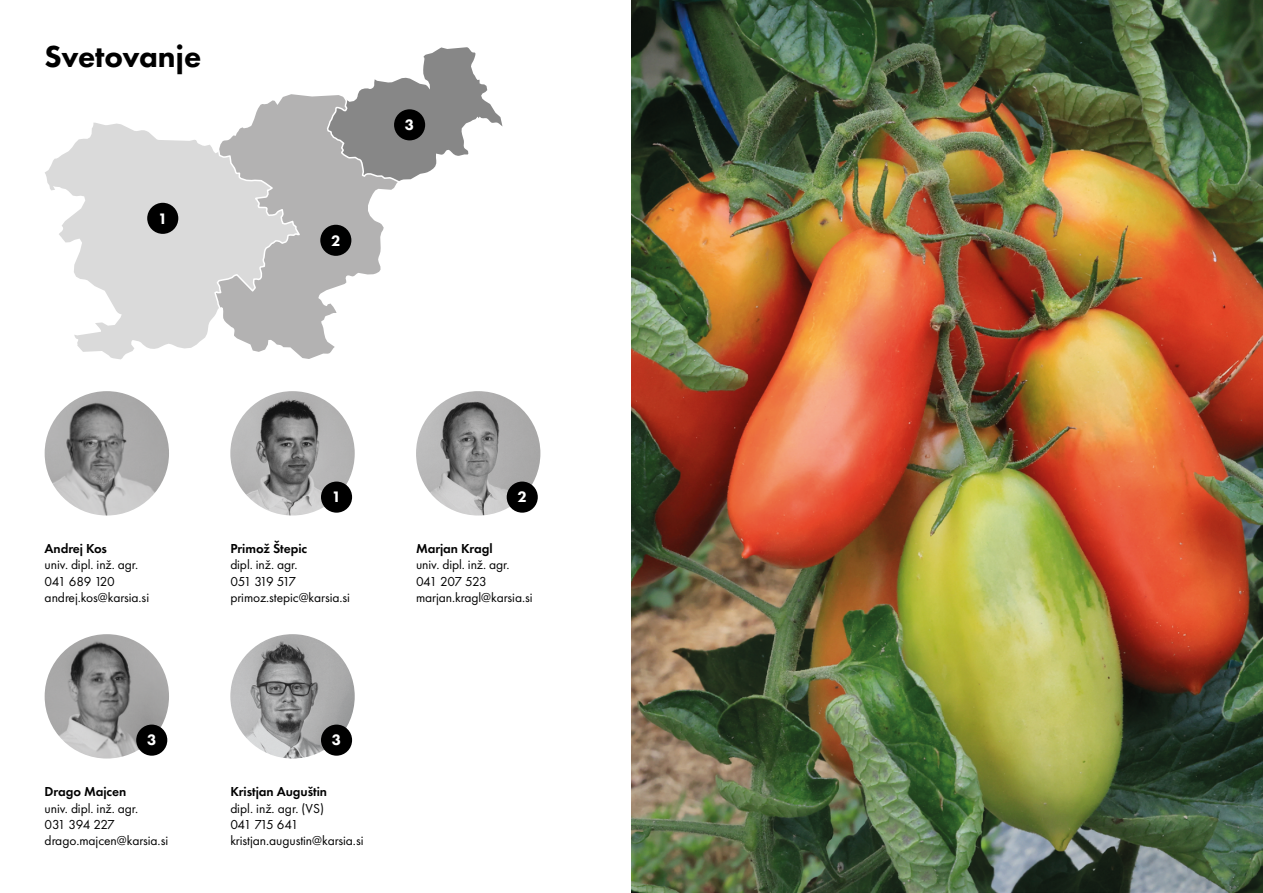
<style>
.page{position:relative;width:1263px;height:893px;background:#fff}
.page>*{position:absolute;margin:0;border:0;box-sizing:border-box;transform-origin:0 0}
.t1{font:800 31.5px "Futura PT";letter-spacing:-.005em;color:#000}
.t2{font:800 15.75px "Futura PT";color:#fff}
.t3{font:13.5px/16.2px "Futura PT";letter-spacing:-.005em;color:#000}
.t4{font:600 13.5px "Futura PT";letter-spacing:-.005em;color:#000}
</style>
<div class="page">
<img style="left:45px;top:634px;width:124px;height:124px;border-radius:62px">
<img style="left:230px;top:391px;width:125px;height:124px;border-radius:62px">
<img style="left:416px;top:391px;width:124px;height:124px;border-radius:62px">
<img style="left:230px;top:634px;width:125px;height:124px;border-radius:62px">
<img style="left:45px;top:391px;width:124px;height:124px;border-radius:62px">
<div style="left:136px;top:725px;width:31px;height:31px;background:#000;border-radius:50%"></div>
<div style="left:321px;top:482px;width:31px;height:31px;background:#000;border-radius:50%"></div>
<div style="left:321px;top:725px;width:31px;height:31px;background:#000;border-radius:50%"></div>
<div style="left:507px;top:482px;width:31px;height:31px;background:#000;border-radius:50%"></div>
<svg style="left:45px;top:123px;width:170px;height:236px;fill:#dadada"></svg>
<svg style="left:215px;top:311px;width:122px;height:48px;fill:#b3b2b2"></svg>
<svg style="left:213px;top:47px;width:289px;height:264px"></svg>
<div style="left:147px;top:203px;width:31px;height:31px;background:#000;border-radius:50%"></div>
<div style="left:320px;top:225px;width:31px;height:31px;background:#000;border-radius:50%"></div>
<div style="left:394px;top:109px;width:31px;height:31px;background:#000;border-radius:50%"></div>
<img style="left:631px;top:0;width:632px;height:893px">
<h1 class="t1" style="left:45px;top:37px;width:158px">Svetovanje</h1>
<p class="t2" style="left:158px;top:209px;width:11px">1</p>
<p class="t2" style="left:331px;top:231px;width:11px">2</p>
<p class="t2" style="left:405px;top:115px;width:11px">3</p>
<p class="t4" style="left:45px;top:540px;width:64px">Andrej Kos</p>
<p class="t3" style="left:45px;top:557px;width:106px">univ. dipl. inž. agr.<br>041 689 120 andrej.kos@karsia.si</p>
<p class="t2" style="left:147px;top:730px;width:11px">3</p>
<p class="t4" style="left:45px;top:783px;width:83px">Drago Majcen</p>
<p class="t3" style="left:45px;top:800px;width:125px">univ. dipl. inž. agr.<br>031 394 227 drago.majcen@karsia.si</p>
<p class="t2" style="left:332px;top:487px;width:11px">1</p>
<p class="t4" style="left:230px;top:540px;width:78px">Primož Štepic</p>
<p class="t3" style="left:230px;top:557px;width:121px">dipl. inž. agr.<br>051 319 517 primoz.stepic@karsia.si</p>
<p class="t2" style="left:332px;top:730px;width:11px">3</p>
<p class="t4" style="left:230px;top:783px;width:98px">Kristjan Auguštin</p>
<p class="t3" style="left:230px;top:800px;width:135px">dipl. inž. agr. (VS)<br>041 715 641 kristjan.augustin@karsia.si</p>
<p class="t2" style="left:517px;top:487px;width:11px">2</p>
<p class="t4" style="left:416px;top:540px;width:78px">Marjan Kragl</p>
<p class="t3" style="left:416px;top:557px;width:118px">univ. dipl. inž. agr.<br>041 207 523 marjan.kragl@karsia.si</p>
</div>
